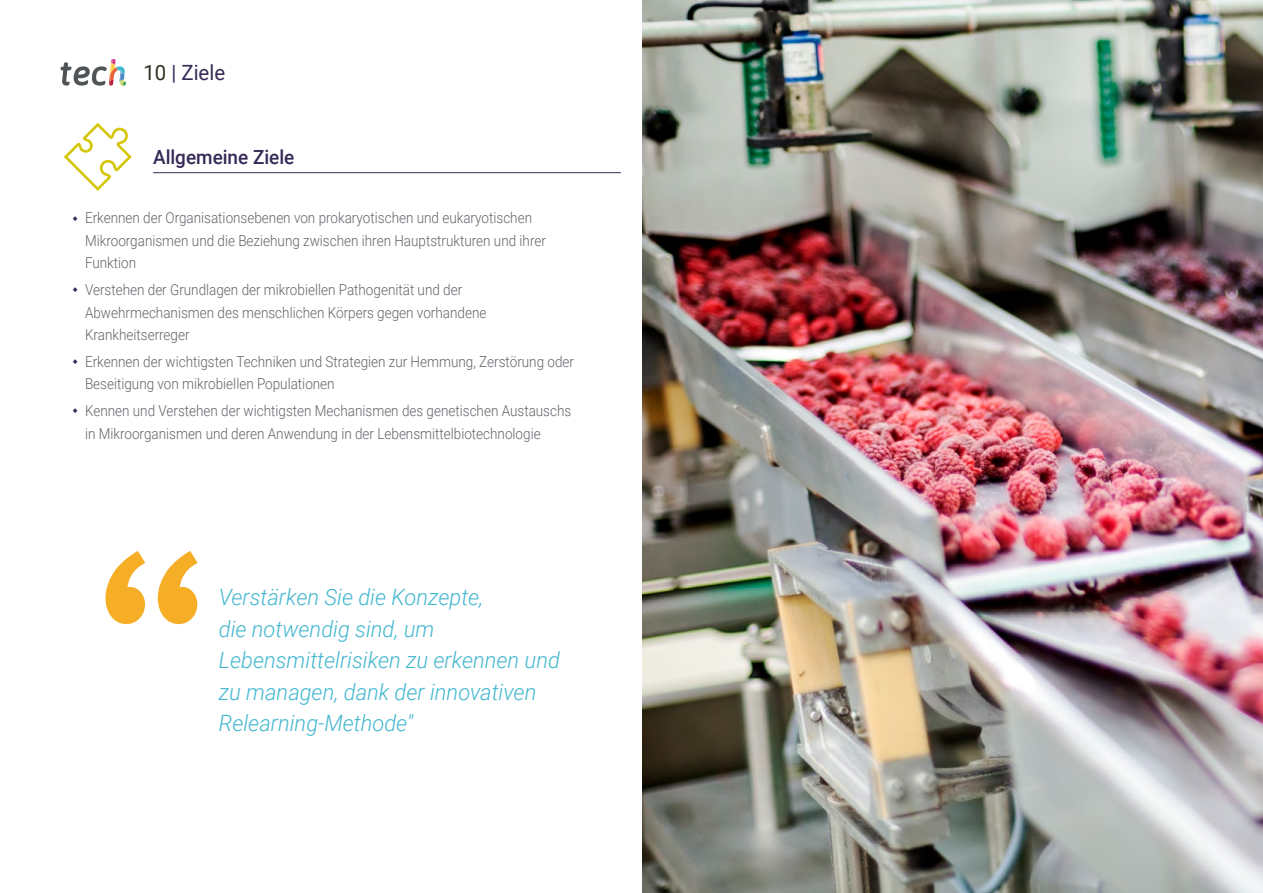
<style>
.page{position:relative;width:1263px;height:893px;background:#fff}
.page>*{position:absolute;margin:0;border:0;box-sizing:border-box;transform-origin:0 0}
.t1{font:italic 300 22.5px/31.5px "Roboto";color:#43b7cf}
.t2{font:21px "Roboto";color:#352956}
.t3{font:500 19.5px "Roboto";color:#352956}
.t4{font:300 15px/22.5px "Roboto";color:#61646a;scale:.9 1}
.s1{color:#312e20}
</style>
<div class="page">
<hr style="left:153px;top:172px;width:468px;height:1px;background:#352956">
<svg style="left:64px;top:123px;width:68px;height:68px"></svg>
<img style="left:642px;top:0;width:621px;height:893px">
<svg style="left:105px;top:551px;width:93px;height:73px"></svg>
<svg style="left:61px;top:59px;width:65px;height:27px"></svg>
<h2 class="t2" style="left:144px;top:57px;width:83px"><span class="s1">10</span> | Ziele</h2>
<h3 class="t3" style="left:153px;top:144px;width:143px">Allgemeine Ziele</h3>
<p class="t4" style="left:85px;top:206px;width:514px">Erkennen der Organisationsebenen von prokaryotischen und eukaryotischen<br>Mikroorganismen und die Beziehung zwischen ihren Hauptstrukturen und ihrer<br>Funktion</p>
<p class="t4" style="left:85px;top:278px;width:447px">Verstehen der Grundlagen der mikrobiellen Pathogenität und der<br>Abwehrmechanismen des menschlichen Körpers gegen vorhandene<br>Krankheitserreger</p>
<p class="t4" style="left:85px;top:350px;width:545px">Erkennen der wichtigsten Techniken und Strategien zur Hemmung, Zerstörung oder<br>Beseitigung von mikrobiellen Populationen</p>
<p class="t4" style="left:85px;top:399px;width:542px">Kennen und Verstehen der wichtigsten Mechanismen des genetischen Austauschs in Mikroorganismen und deren Anwendung in der Lebensmittelbiotechnologie</p>
<h1 class="t1" style="left:219px;top:581px;width:343px">Verstärken Sie die Konzepte,<br>die notwendig sind, um<br>Lebensmittelrisiken zu erkennen und zu managen, dank der innovativen<br>Relearning-Methode"</h1>
</div>
